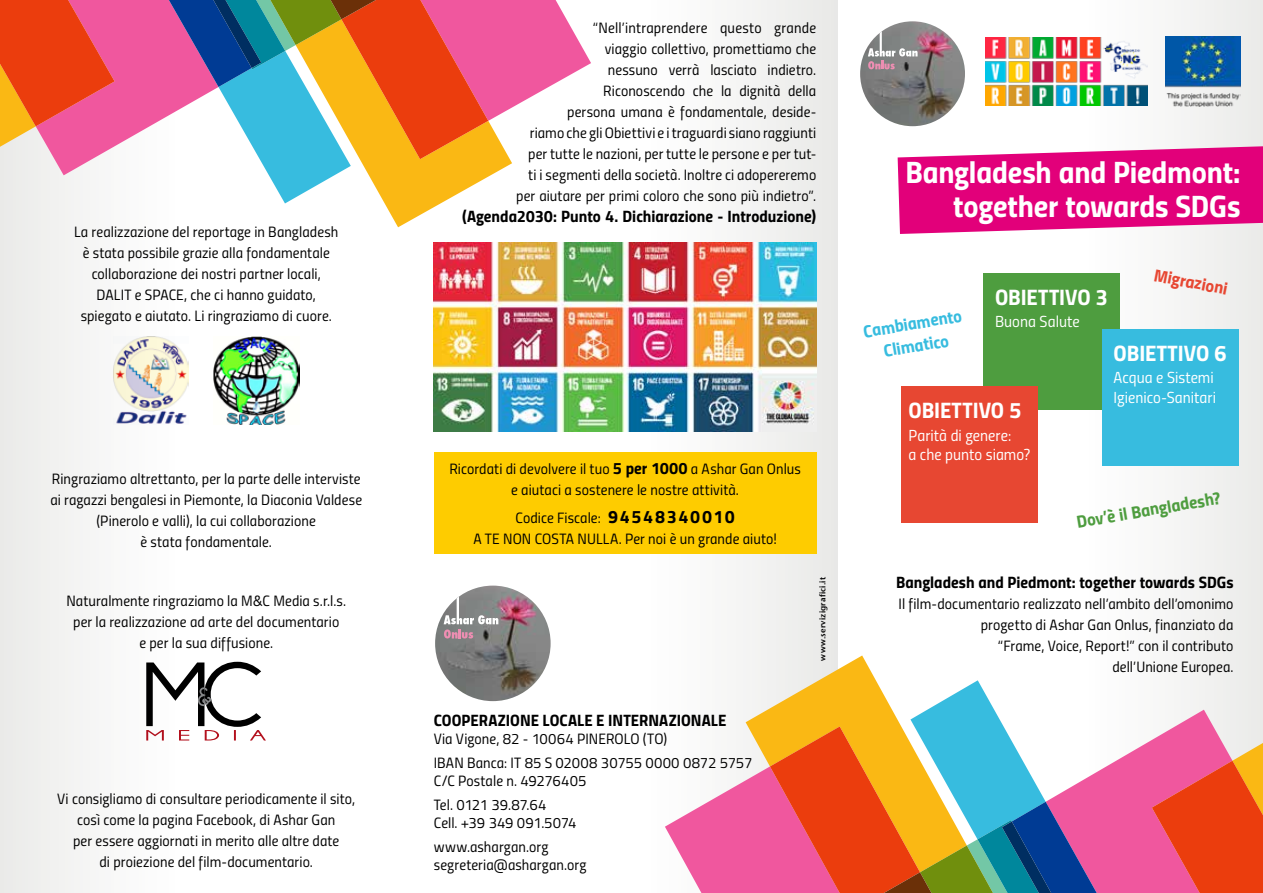
<style>
.page{position:relative;width:1263px;height:893px;background:#fff}
.page>*{position:absolute;margin:0;border:0;box-sizing:border-box;transform-origin:0 0}
.t1{font:31.05px/33.8px "Titillium Bold Upright";letter-spacing:-.005em;color:#fff;text-align:right}
.t2{font:22.5px "Titillium Bold Upright";color:#fff}
.t3{font:17.7px/22.4px "Titillium Bold Upright";color:#37bcdf;text-align:center}
.t4{font:17.7px "Titillium Bold Upright";color:#4e9d3f}
.t5{font:17.7px "Titillium Bold Upright";color:#e74732}
.t6{font:16.5px "Titillium Bold Upright";color:#000}
.t7{font:16.05px/19.2px "Titillium Regular Upright";color:#fff}
.t8{font:15px/21px "Titillium Regular Upright";letter-spacing:.005em;color:#000;text-align:center}
.t9{font:600 8.25px "Stone Sans";letter-spacing:.025em;color:#000}
.s1{font-family:"Titillium Bold Upright";font-size:16.5px}
.s2{font-family:"Titillium Bold Upright";font-size:18px}
</style>
<div class="page">
<div style="left:645px;top:0;width:193px;height:893px;background:linear-gradient(to right,#fffeff,#e8e9e7)"></div>
<div style="left:1083px;top:0;width:180px;height:893px;background:#f5f5f4"></div>
<div style="left:0;top:0;width:180px;height:893px;background:#f5f5f4"></div>
<svg style="left:898px;top:146px;width:365px;height:88px;background:#e5208a"></svg>
<div style="left:434px;top:452px;width:382px;height:101px;background:#fecc00"></div>
<svg style="left:819px;top:655px;width:57px;height:25px"></svg>
<svg style="left:665px;top:680px;width:598px;height:213px"></svg>
<svg style="left:0;top:0;width:591px;height:227px"></svg>
<img style="left:435px;top:586px;width:116px;height:115px;border-radius:58px">
<svg style="left:444px;top:594px;width:54px;height:44px"></svg>
<img style="left:113px;top:337px;width:75px;height:87px">
<img style="left:213px;top:337px;width:86px;height:87px">
<div style="left:146px;top:658px;width:121px;height:87px;background:#fff"></div>
<svg style="left:146px;top:662px;width:120px;height:78px"></svg>
<div style="left:983px;top:273px;width:137px;height:136px;background:#4e9d3f"></div>
<div style="left:902px;top:387px;width:136px;height:136px;background:#e74732"></div>
<div style="left:1102px;top:329px;width:136px;height:137px;background:#37bcdf"></div>
<img style="left:1166px;top:36px;width:74px;height:71px">
<img style="left:985px;top:38px;width:163px;height:68px">
<img style="left:860px;top:21px;width:105px;height:105px;border-radius:52px">
<svg style="left:868px;top:29px;width:49px;height:40px;background:#9e999b"></svg>
<img style="left:434px;top:243px;width:382px;height:188px">
<p class="t8" style="left:74px;top:221px;width:266px">La realizzazione del reportage in Bangladesh è stata possibile grazie alla fondamentale collaborazione dei nostri partner locali, DALIT e SPACE, che ci hanno guidato, spiegato e aiutato. Li ringraziamo di cuore.</p>
<p class="t8" style="left:50px;top:467px;width:313px">Ringraziamo altrettanto, per la parte delle interviste ai ragazzi bengalesi in Piemonte, la Diaconia Valdese (Pinerolo e valli), la cui collaborazione<br>è stata fondamentale.</p>
<p class="t8" style="left:66px;top:590px;width:281px">Naturalmente ringraziamo la M&amp;C Media s.r.l.s. per la realizzazione ad arte del documentario<br>e per la sua diffusione.</p>
<p class="t8" style="left:57px;top:788px;width:299px">Vi consigliamo di consultare periodicamente il sito, così come la pagina Facebook, di Ashar Gan<br>per essere aggiornati in merito alle altre date<br>di proiezione del film-documentario.</p>
<p class="t8" style="left:516px;top:16px;width:302px;text-align:right">“Nell’intraprendere questo grande<br>viaggio collettivo, promettiamo che<br>nessuno verrà lasciato indietro.<br>Riconoscendo che la dignità della<br>persona umana è fondamentale, deside-<br>riamo che gli Obiettivi e i traguardi siano raggiunti per tutte le nazioni, per tutte le persone e per tut-<br>ti i segmenti della società. Inoltre ci adopereremo per aiutare per primi coloro che sono più indietro”.</p>
<p class="t6" style="left:462px;top:203px;width:356px">(Agenda2030: Punto 4. Dichiarazione - Introduzione)</p>
<p class="t8" style="left:449px;top:457px;width:353px">Ricordati di devolvere il tuo <span class="s1">5 per 1000</span> a Ashar Gan Onlus e aiutaci a sostenere le nostre attività.</p>
<p class="t8" style="left:473px;top:507px;width:305px">Codice Fiscale: <span class="s2">94548340010<br></span>A TE NON COSTA NULLA. Per noi è un grande aiuto!</p>
<p class="t9" style="left:817px;top:661px;width:85px;rotate:-90deg">www.servizigrafici.it</p>
<p class="t6" style="left:434px;top:707px;width:294px">COOPERAZIONE LOCALE E INTERNAZIONALE</p>
<p class="t8" style="left:434px;top:726px;width:320px;line-height:24px;text-align:left">Via Vigone, 82 - 10064 PINEROLO (TO)<br>IBAN Banca: IT 85 S 02008 30755 0000 0872 5757</p>
<p class="t8" style="left:434px;top:768px;width:154px;line-height:24px;text-align:left">C/C Postale n. 49276405<br>Tel. 0121 39.87.64</p>
<p class="t8" style="left:434px;top:810px;width:144px;line-height:24px;text-align:left">Cell. +39 349 091.5074 www.ashargan.org</p>
<p class="t8" style="left:434px;top:854px;width:154px">segreteria@ashargan.org</p>
<h1 class="t1" style="left:905px;top:154px;width:337px">Bangladesh and Piedmont: together towards SDGs</h1>
<p class="t5" style="left:1157px;top:261px;width:76px;rotate:11deg">Migrazioni</p>
<h2 class="t2" style="left:995px;top:279px;width:115px">OBIETTIVO 3</h2>
<p class="t7" style="left:995px;top:311px;width:86px">Buona Salute</p>
<p class="t3" style="left:862px;top:319px;width:101px;rotate:-9deg">Cambiamento<br>Climatico</p>
<h2 class="t2" style="left:1113px;top:335px;width:115px">OBIETTIVO 6</h2>
<p class="t7" style="left:1113px;top:367px;width:104px">Acqua e Sistemi<br>Igienico-Sanitari</p>
<h2 class="t2" style="left:908px;top:393px;width:115px">OBIETTIVO 5</h2>
<p class="t7" style="left:908px;top:425px;width:123px">Parità di genere:<br>a che punto siamo?</p>
<p class="t4" style="left:1074px;top:507px;width:147px;rotate:-9deg">Dov’è il Bangladesh?</p>
<p class="t6" style="left:896px;top:570px;width:339px">Bangladesh and Piedmont: together towards SDGs</p>
<p class="t8" style="left:898px;top:593px;width:336px;text-align:right">Il film-documentario realizzato nell’ambito dell’omonimo progetto di Ashar Gan Onlus, finanziato da<br>“Frame, Voice, Report!” con il contributo<br>dell’Unione Europea.</p>
</div>
